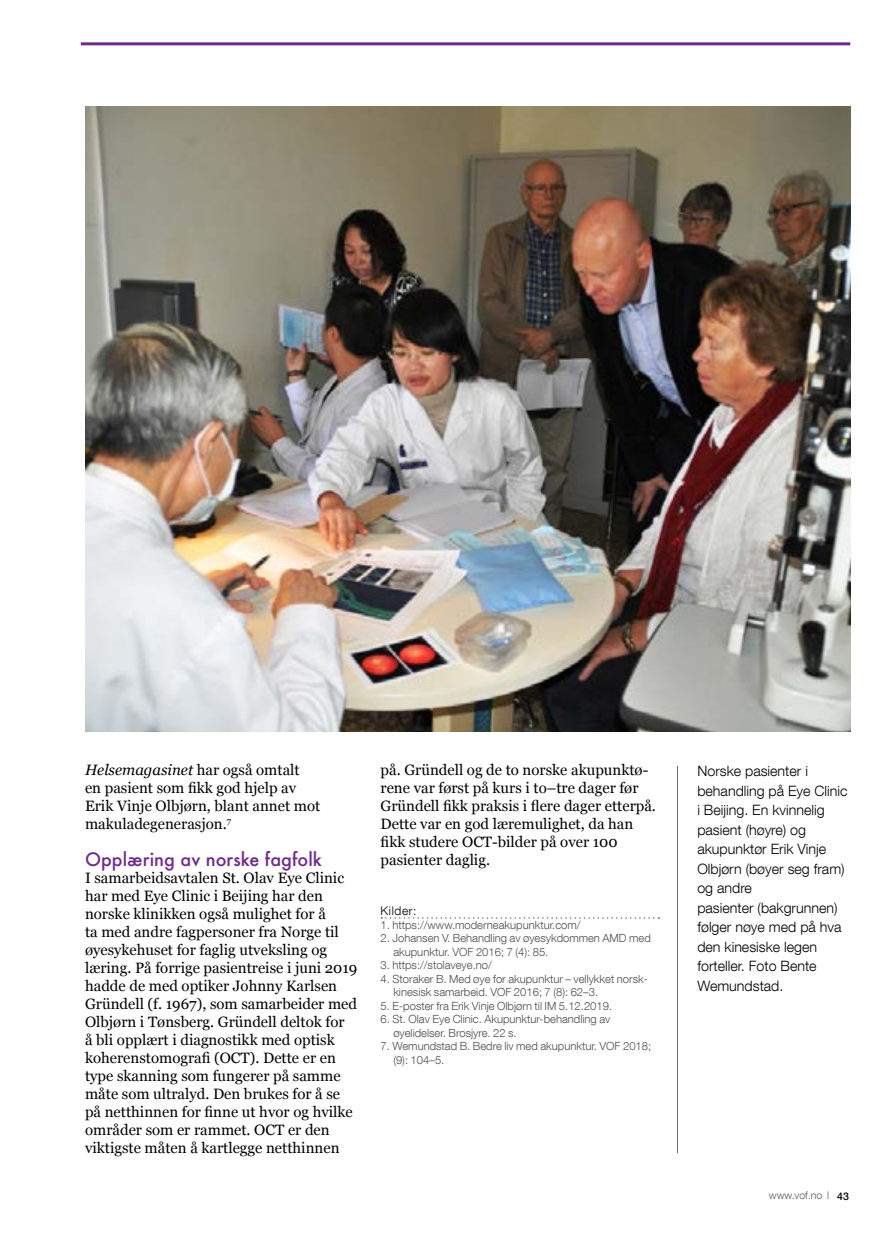
<style>
.page{position:relative;width:893px;height:1234px;background:#fff}
.page>*{position:absolute;margin:0;border:0;box-sizing:border-box;transform-origin:0 0}
.t1{font:500 18px "Futura";color:#6e2a8d}
.t2{font:15px/18px "Georgia";color:#000}
.t3{font:300 14.25px/19.5px "Helvetica Neue LT Com";color:#000}
.t4{font:300 12px "Helvetica Neue LT Com";letter-spacing:.05em;color:#000}
.t5{font:300 11.25px/13.5px "Helvetica Neue LT Com";color:#4d4d4f}
.t6{font:300 10.5px "Helvetica Neue LT Com";color:#58595b}
.s1{font-style:italic}
.s2{font-weight:500;color:#000}
</style>
<div class="page">
<hr style="left:81px;top:42px;width:769px;height:3px;background:#6e2a8d">
<hr style="left:677px;top:765px;width:1px;height:387px;background:#6d6e71">
<svg style="left:381px;top:917px;width:278px;height:1px"></svg>
<img style="left:85px;top:106px;width:765px;height:625px">
<p class="t2" style="left:85px;top:759px;width:237px"><span class="s1">Helsemagasinet</span> har også omtalt<br>en pasient som fikk god hjelp av<br>Erik Vinje Olbjørn, blant annet mot makuladegenerasjon.<sup>7</sup></p>
<p class="t1" style="left:85px;top:846px;width:238px">Opplæring av norske fagfolk</p>
<p class="t2" style="left:85px;top:867px;width:274px">I samarbeidsavtalen St. Olav Eye Clinic har med Eye Clinic i Beijing har den norske klinikken også mulighet for å<br>ta med andre fagpersoner fra Norge til øyesykehuset for faglig utveksling og læring. På forrige pasientreise i juni 2019 hadde de med optiker Johnny Karlsen Gründell (f. 1967), som samarbeider med Olbjørn i Tønsberg. Gründell deltok for<br>å bli opplært i diagnostikk med optisk koherenstomografi (OCT). Dette er en type skanning som fungerer på samme måte som ultralyd. Den brukes for å se på netthinnen for finne ut hvor og hvilke områder som er rammet. OCT er den viktigste måten å kartlegge netthinnen</p>
<p class="t2" style="left:381px;top:759px;width:277px">på. Gründell og de to norske akupunktø&shy;rene var først på kurs i to–tre dager før Gründell fikk praksis i flere dager etterpå.<br>Dette var en god læremulighet, da han fikk studere OCT-bilder på over 100 pasienter daglig.</p>
<p class="t4" style="left:381px;top:903px;width:38px">Kilder:</p>
<p class="t5" style="left:381px;top:917px;width:202px">1. https://www.moderneakupunktur.com/</p>
<p class="t5" style="left:393px;top:930px;width:259px;text-indent:-13px">2. Johansen V. Behandling av øyesykdommen AMD med akupunktur. VOF 2016; 7 (4): 85.</p>
<p class="t5" style="left:381px;top:957px;width:113px">3. https://stolaveye.no/</p>
<p class="t5" style="left:393px;top:971px;width:256px;text-indent:-13px">4. Storaker B. Med øye for akupunktur – vellykket norsk&shy;kinesisk samarbeid. VOF 2016; 7 (8): 62–3.</p>
<p class="t5" style="left:381px;top:998px;width:233px">5. E-poster fra Erik Vinje Olbjørn til IM 5.12.2019.</p>
<p class="t5" style="left:393px;top:1011px;width:219px;text-indent:-13px">6. St. Olav Eye Clinic. Akupunktur-behandling av øyelidelser. Brosjyre. 22 s.</p>
<p class="t5" style="left:393px;top:1038px;width:259px;text-indent:-13px">7. Wemundstad B. Bedre liv med akupunktur. VOF 2018; (9): 104–5.</p>
<p class="t3" style="left:697px;top:760px;width:152px">Norske pasienter i behandling på Eye Clinic i Beijing. En kvinnelig pasient (høyre) og akupunktør Erik Vinje<br>Olbjørn (bøyer seg fram) og andre<br>pasienter (bakgrunnen) følger nøye med på hva den kinesiske legen forteller. Foto Bente<br>Wemundstad.</p>
<p class="t6" style="left:769px;top:1188px;width:82px">www.vof.no l <span class="s2">43</span></p>
</div>
